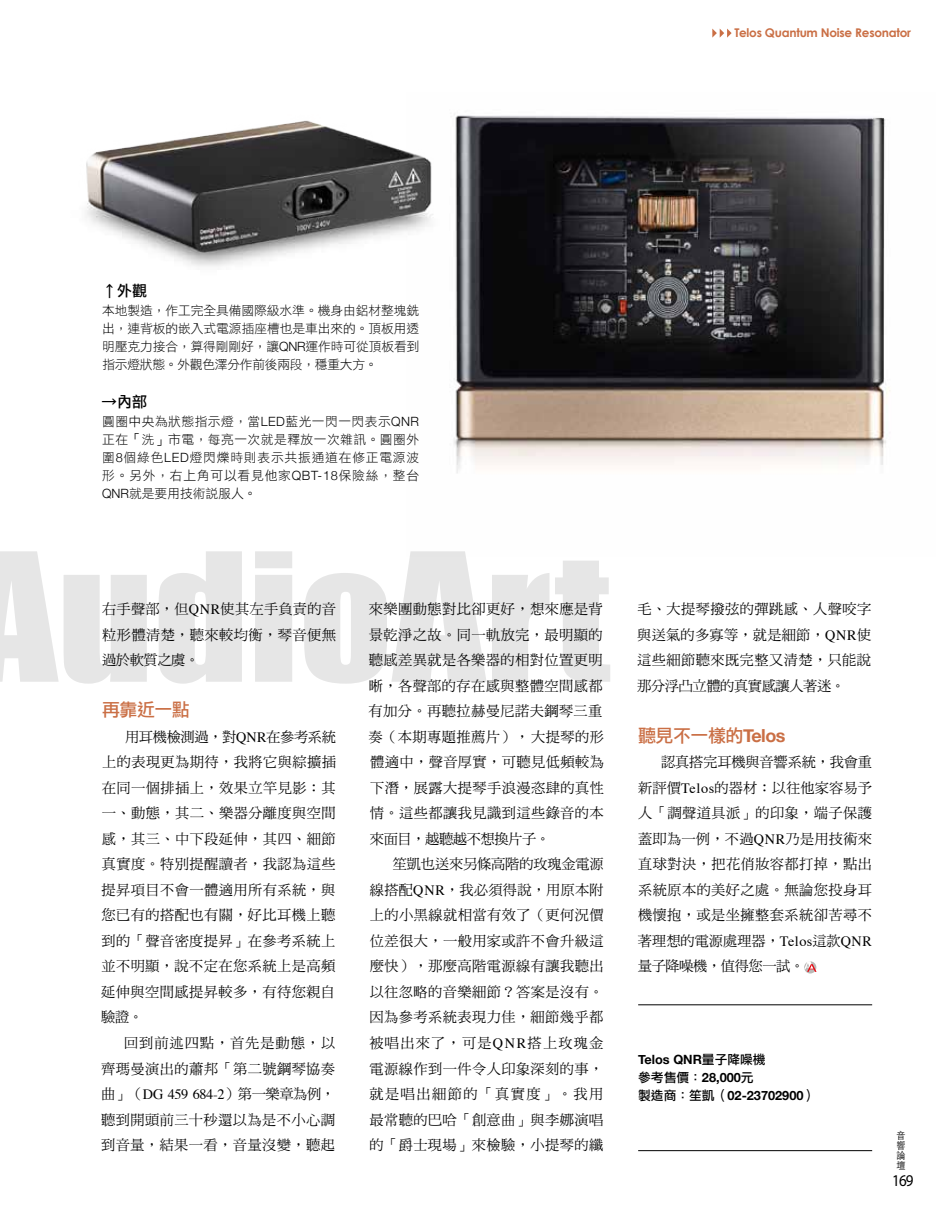
<style>
.page{position:relative;width:936px;height:1212px;background:#fff}
.page>*{position:absolute;margin:0;border:0;box-sizing:border-box;transform-origin:0 0}
.t1{font:165px "Impact";color:#000;scale:1.11 1}
.t2{font:18px "DF Li Hei Std W5";letter-spacing:-.03em;color:#ca6f45}
.t3{font:16.5px "Myriad Pro";color:#000;scale:.91 1}
.t4{font:15px "DF Li Hei Std W5";color:#000}
.t5{font:14.25px/25.5px "DF Ming Std W5";letter-spacing:.025em;color:#000;text-align:justify}
.t6{font:12.75px/18px "DF Li Hei Std W3";letter-spacing:-.005em;color:#000;text-align:justify}
.t7{font:700 12.75px "Helvetica Neue";color:#000}
.t8{font:12.75px "DF Li Hei Std W5";color:#000}
.t9{font:700 12px "Century Gothic";letter-spacing:-.02em;color:#ca6f45}
.t10{font:300 9.9px/10.2px "ST Heiti TC";color:#000;text-align:justify;scale:.91 1}
.s1{font-family:"Helvetica Neue";font-weight:300}
.s2{font-family:"Times"}
.s3{font-family:"Helvetica Neue";font-weight:700}
.s4{font-family:"DF Li Hei Std W5";font-weight:400}
</style>
<div class="page">
<div style="left:804px;top:961px;width:12px;height:12px;background:#bbb9b7;border-radius:50%"></div>
<svg style="left:804px;top:961px;width:12px;height:11px"></svg>
<hr style="left:638px;top:1004px;width:234px;height:1px;background:#000">
<hr style="left:638px;top:1150px;width:234px;height:1px;background:#000">
<img style="left:454px;top:114px;width:436px;height:359px">
<img style="left:86px;top:120px;width:347px;height:146px">
<svg style="left:712px;top:29px;width:19px;height:9px"></svg>
<p class="t9" style="left:734px;top:26px;width:178px">Telos Quantum Noise Resonator</p>
<p class="t4" style="left:102px;top:283px;width:46px">↑外觀</p>
<p class="t6" style="left:102px;top:301px;width:319px">本地製造，作工完全具備國際級水準。機身由鋁材整塊銑出，連背板的嵌入式電源插座槽也是車出來的。頂板用透明壓克力接合，算得剛剛好，讓<span class="s1">QNR</span>運作時可從頂板看到指示燈狀態。外觀色澤分作前後兩段，穩重大方。</p>
<p class="t4" style="left:102px;top:394px;width:46px">→內部</p>
<p class="t6" style="left:102px;top:412px;width:318px">圓圈中央為狀態指示燈，當<span class="s1">LED</span>藍光一閃一閃表示<span class="s1">QNR</span>正在「洗」市電，每亮一次就是釋放一次雜訊。圓圈外圍<span class="s1">8</span>個綠色<span class="s1">LED</span>燈閃爍時則表示共振通道在修正電源波形。另外，右上角可以看見他家<span class="s1">QBT-18</span>保險絲，整台<span class="s1">QNR</span>就是要用技術說服人。</p>
<h1 class="t1" style="left:-35px;top:489px;width:583px">AudioArt</h1>
<p class="t5" style="left:368px;top:596px;width:237px">來樂團動態對比卻更好，想來應是背景乾淨之故。同一軌放完，最明顯的聽感差異就是各樂器的相對位置更明晰，各聲部的存在感與整體空間感都有加分。再聽拉赫曼尼諾夫鋼琴三重奏（本期專題推薦片），大提琴的形體適中，聲音厚實，可聽見低頻較為下潛，展露大提琴手浪漫恣肆的真性情。這些都讓我見識到這些錄音的本來面目，越聽越不想換片子。</p>
<p class="t5" style="left:369px;top:851px;width:236px;text-indent:23px">笙凱也送來另條高階的玫瑰金電源線搭配<span class="s2">QNR</span>，我必須得說，用原本附上的小黑線就相當有效了（更何況價位差很大，一般用家或許不會升級這麼快），那麼高階電源線有讓我聽出以往忽略的音樂細節？答案是沒有。因為參考系統表現力佳，細節幾乎都被唱出來了，可是<span class="s2">QNR</span>搭上玫瑰金電源線作到一件令人印象深刻的事，就是唱出細節的「真實度」。我用最常聽的巴哈「創意曲」與李娜演唱的「爵士現場」來檢驗，小提琴的纖</p>
<p class="t5" style="left:102px;top:596px;width:235px">右手聲部，但<span class="s2">QNR</span>使其左手負責的音粒形體清楚，聽來較均衡，琴音便無過於軟質之虞。</p>
<p class="t2" style="left:102px;top:700px;width:89px">再靠近一點</p>
<p class="t5" style="left:101px;top:724px;width:236px;text-indent:24px">用耳機檢測過，對<span class="s2">QNR</span>在參考系統上的表現更為期待，我將它與綜擴插在同一個排插上，效果立竿見影：其一、動態，其二、樂器分離度與空間感，其三、中下段延伸，其四、細節真實度。特別提醒讀者，我認為這些提昇項目不會一體適用所有系統，與您已有的搭配也有關，好比耳機上聽到的「聲音密度提昇」在參考系統上並不明顯，說不定在您系統上是高頻延伸與空間感提昇較多，有待您親自驗證。</p>
<p class="t5" style="left:101px;top:1030px;width:236px;text-indent:23px">回到前述四點，首先是動態，以齊瑪曼演出的蕭邦「第二號鋼琴協奏曲」（<span class="s2">DG 459 684-2</span>）第一樂章為例，聽到開頭前三十秒還以為是不小心調到音量，結果一看，音量沒變，聽起</p>
<p class="t5" style="left:637px;top:596px;width:235px">毛、大提琴撥弦的彈跳感、人聲咬字與送氣的多寡等，就是細節，<span class="s2">QNR</span>使這些細節聽來既完整又清楚，只能說那分浮凸立體的真實感讓人著迷。</p>
<p class="t2" style="left:638px;top:726px;width:149px">聽見不一樣的<span class="s3">Telos</span></p>
<p class="t5" style="left:638px;top:749px;width:236px;text-indent:23px">認真搭完耳機與音響系統，我會重新評價<span class="s2">Telos</span>的器材：以往他家容易予人「調聲道具派」的印象，端子保護蓋即為一例，不過<span class="s2">QNR</span>乃是用技術來直球對決，把花俏妝容都打掉，點出系統原本的美好之處。無論您投身耳機懷抱，或是坐擁整套系統卻苦尋不著理想的電源處理器，<span class="s2">Telos</span>這款<span class="s2">QNR</span>量子降噪機，值得您一試。</p>
<p class="t7" style="left:638px;top:1049px;width:129px">Telos QNR<span class="s4">量子降噪機</span></p>
<p class="t8" style="left:638px;top:1071px;width:117px">參考售價：<span class="s3">28,000</span>元</p>
<p class="t7" style="left:638px;top:1085px;width:180px"><span class="s4">製造商：笙凱（</span>02-23702900<span class="s4">）</span></p>
<p class="t10" style="left:896px;top:1129px;width:11px">音響論壇</p>
<p class="t3" style="left:892px;top:1170px;width:25px">169</p>
</div>
